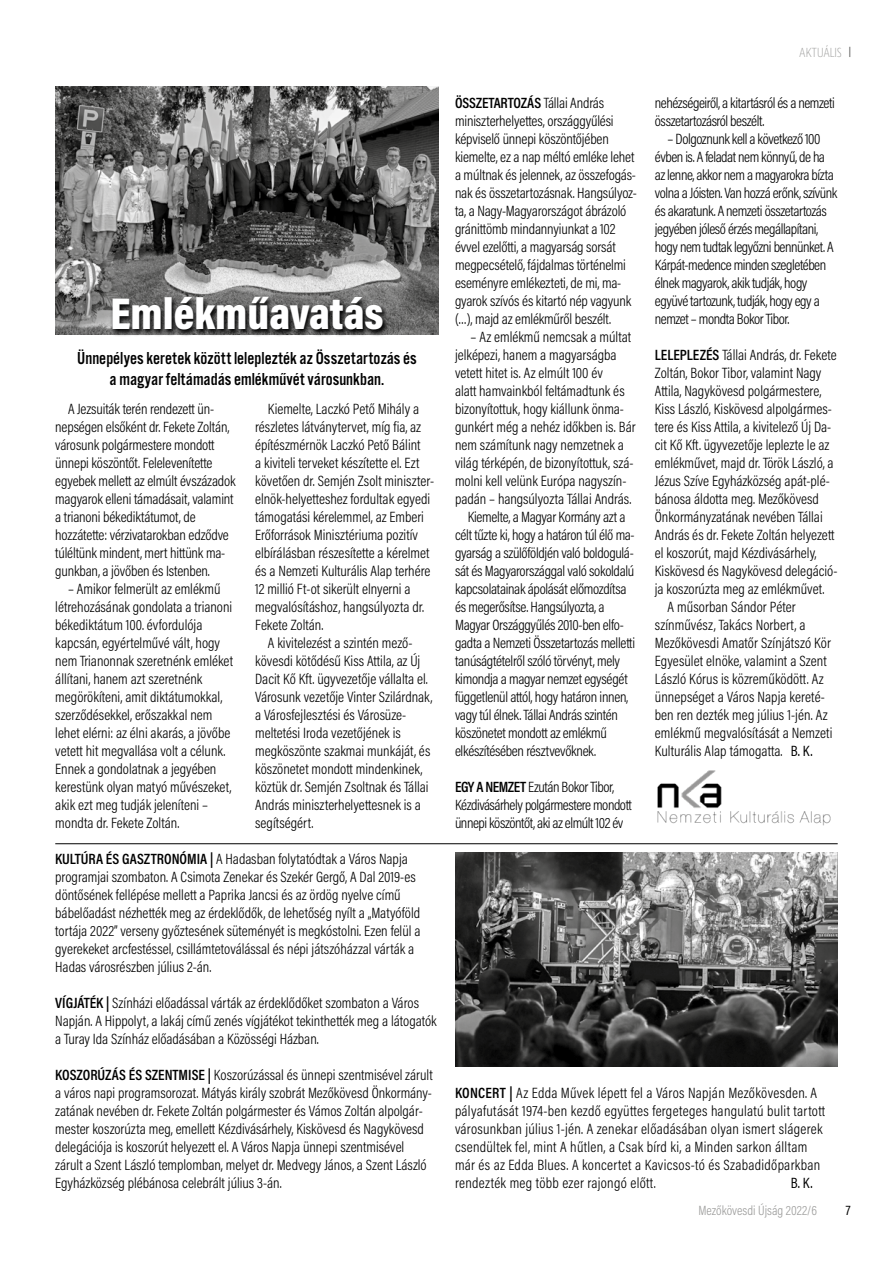
<style>
.page{position:relative;width:893px;height:1263px;background:#fff}
.page>*{position:absolute;margin:0;border:0;box-sizing:border-box;transform-origin:0 0}
.t1{font:900 45px "Acumin Pro Cond";color:#fff}
.t2{font:18px/21.6px "Alternate Got No 3 D";color:#000;text-align:center}
.t3{font:300 15px/18px "Acumin Pro Cond";color:#000}
.t4{font:300 15px/18px "Acumin Pro Cond";letter-spacing:-.03em;color:#000}
.t5{font:300 15px "Acumin Pro Cond";letter-spacing:-.02em;color:#000}
.t6{font:300 15px/18px "Acumin Pro Cond";letter-spacing:.02em;color:#000}
.t7{font:15px "Acumin Pro Cond";color:#000}
.t8{font:300 13.5px "Acumin Pro Cond";color:#9d9d9c}
.t9{font:200 13.5px "Ingra Cd";letter-spacing:-.03em;color:#9d9d9c}
.t10{font:13.5px "Acumin Pro Cond";color:#000}
.s1{font-weight:600}
</style>
<div class="page">
<img style="left:56px;top:86px;width:382px;height:249px">
<svg style="left:110px;top:296px;width:279px;height:40px;background:#424241"></svg>
<img style="left:657px;top:770px;width:174px;height:56px">
<hr style="left:55px;top:843px;width:783px;height:1px;background:#000">
<img style="left:455px;top:853px;width:383px;height:214px">
<h1 class="t1" style="left:110px;top:284px;width:275px">Emlékműavatás</h1>
<p class="t2" style="left:77px;top:347px;width:341px">Ünnepélyes keretek között leleplezték az Összetartozás és a magyar feltámadás emlékművét városunkban.</p>
<p class="t3" style="left:55px;top:400px;width:182px;text-indent:13px">A Jezsuiták terén rendezett ün&shy;nepségen elsőként dr. Fekete Zoltán, városunk polgármestere mondott ünnepi köszöntőt. Felelevenítette egyebek mellett az elmúlt évszázadok magyarok elleni támadásait, valamint a trianoni békediktátumot, de hozzátette: vérzivatarokban edződve túléltünk mindent, mert hittünk ma&shy;gunkban, a jövőben és Istenben.</p>
<p class="t3" style="left:55px;top:580px;width:179px;text-indent:13px">– Amikor felmerült az emlékmű létrehozásának gondolata a trianoni békediktátum 100. évfordulója kapcsán, egyértelművé vált, hogy nem Trianonnak szeretnénk emléket állítani, hanem azt szeretnénk megörökíteni, amit diktátumokkal, szerződésekkel, erőszakkal nem lehet elérni: az élni akarás, a jövőbe vetett hit megvallása volt a célunk.<br>Ennek a gondolatnak a jegyében kerestünk olyan matyó művészeket, akik ezt meg tudják jeleníteni – mondta dr. Fekete Zoltán.</p>
<p class="t3" style="left:255px;top:400px;width:181px;text-indent:13px">Kiemelte, Laczkó Pető Mihály a részletes látványtervet, míg fia, az építészmérnök Laczkó Pető Bálint<br>a kiviteli terveket készítette el. Ezt követően dr. Semjén Zsolt miniszter&shy;elnök-helyetteshez fordultak egyedi támogatási kérelemmel, az Emberi Erőforrások Minisztériuma pozitív elbírálásban részesítette a kérelmet és a Nemzeti Kulturális Alap terhére 12 millió Ft-ot sikerült elnyerni a megvalósításhoz, hangsúlyozta dr.<br>Fekete Zoltán.</p>
<p class="t3" style="left:255px;top:634px;width:179px;text-indent:13px">A kivitelezést a szintén mező&shy;kövesdi kötődésű Kiss Attila, az Új Dacit Kő Kft. ügyvezetője vállalta el.<br>Városunk vezetője Vinter Szilárdnak, a Városfejlesztési és Városüze&shy;meltetési Iroda vezetőjének is megköszönte szakmai munkáját, és köszönetet mondott mindenkinek, köztük dr. Semjén Zsoltnak és Tállai András miniszterhelyettesnek is a segítségért.</p>
<p class="t3" style="left:55px;top:850px;width:367px"><span class="s1">KULTÚRA ÉS GASZTRONÓMIA |</span> A Hadasban folytatódtak a Város Napja programjai szombaton. A Csimota Zenekar és Szekér Gergő, A Dal 2019-es döntősének fellépése mellett a Paprika Jancsi és az ördög nyelve című bábelőadást nézhették meg az érdeklődők, de lehetőség nyílt a „Matyóföld tortája 2022” verseny győztesének süteményét is megkóstolni. Ezen felül a gyerekeket arcfestéssel, csillámtetoválással és népi játszóházzal várták a Hadas városrészben július 2-án.</p>
<p class="t3" style="left:55px;top:994px;width:383px"><span class="s1">VÍGJÁTÉK |</span> Színházi előadással várták az érdeklődőket szombaton a Város<br>Napján. A Hippolyt, a lakáj című zenés vígjátékot tekinthették meg a látogatók a Turay Ida Színház előadásában a Közösségi Házban.</p>
<p class="t3" style="left:55px;top:1066px;width:379px"><span class="s1">KOSZORÚZÁS ÉS SZENTMISE |</span> Koszorúzással és ünnepi szentmisével zárult a város napi programsorozat. Mátyás király szobrát Mezőkövesd Önkormány&shy;zatának nevében dr. Fekete Zoltán polgármester és Vámos Zoltán alpolgár&shy;mester koszorúzta meg, emellett Kézdivásárhely, Kiskövesd és Nagykövesd delegációja is koszorút helyezett el. A Város Napja ünnepi szentmisével zárult a Szent László templomban, melyet dr. Medvegy János, a Szent László Egyházközség plébánosa celebrált július 3-án.</p>
<p class="t3" style="left:455px;top:94px;width:183px"><span class="s1">ÖSSZETARTOZÁS</span> Tállai András miniszterhelyettes, országgyűlési képviselő ünnepi köszöntőjében kiemelte, ez a nap méltó emléke lehet a múltnak és jelennek, az összefogás&shy;nak és összetartozásnak. Hangsúlyoz&shy;ta, a Nagy-Magyarországot ábrázoló gránittömb mindannyiunkat a 102 évvel ezelőtti, a magyarság sorsát megpecsételő, fájdalmas történelmi eseményre emlékezteti, de mi, ma&shy;gyarok szívós és kitartó nép vagyunk (…), majd az emlékműről beszélt.</p>
<p class="t3" style="left:471px;top:328px;width:162px">– Az emlékmű nemcsak a múltat</p>
<p class="t3" style="left:455px;top:346px;width:163px">jelképezi, hanem a magyarságba</p>
<p class="t3" style="left:455px;top:364px;width:150px">vetett hitet is. Az elmúlt 100 év</p>
<p class="t3" style="left:455px;top:382px;width:171px">alatt hamvainkból feltámadtunk és</p>
<p class="t3" style="left:455px;top:400px;width:170px">bizonyítottuk, hogy kiállunk önma-</p>
<p class="t3" style="left:455px;top:418px;width:182px">gunkért még a nehéz időkben is. Bár</p>
<p class="t3" style="left:455px;top:436px;width:170px">nem számítunk nagy nemzetnek a</p>
<p class="t3" style="left:455px;top:454px;width:180px">világ térképén, de bizonyítottuk, szá-</p>
<p class="t3" style="left:455px;top:472px;width:173px">molni kell velünk Európa nagyszín-</p>
<p class="t3" style="left:455px;top:490px;width:178px">padán – hangsúlyozta Tállai András.</p>
<p class="t5" style="left:468px;top:507px;width:159px">Kiemelte, a Magyar Kormány azt a</p>
<p class="t5" style="left:455px;top:525px;width:181px">célt tűzte ki, hogy a határon túl élő ma-</p>
<p class="t5" style="left:455px;top:543px;width:180px">gyarság a szülőföldjén való boldogulá-</p>
<p class="t5" style="left:455px;top:561px;width:181px">sát és Magyarországgal való sokoldalú</p>
<p class="t5" style="left:455px;top:579px;width:173px">kapcsolatainak ápolását előmozdítsa</p>
<p class="t5" style="left:455px;top:597px;width:151px">és megerősítse. Hangsúlyozta, a</p>
<p class="t5" style="left:455px;top:615px;width:170px">Magyar Országgyűlés 2010-ben elfo-</p>
<p class="t5" style="left:455px;top:633px;width:182px">gadta a Nemzeti Összetartozás melletti</p>
<p class="t5" style="left:455px;top:651px;width:167px">tanúságtételről szóló törvényt, mely</p>
<p class="t5" style="left:455px;top:669px;width:174px">kimondja a magyar nemzet egységét</p>
<p class="t5" style="left:455px;top:687px;width:175px">függetlenül attól, hogy határon innen,</p>
<p class="t5" style="left:455px;top:705px;width:164px">vagy túl élnek. Tállai András szintén</p>
<p class="t5" style="left:455px;top:723px;width:153px">köszönetet mondott az emlékmű</p>
<p class="t5" style="left:455px;top:741px;width:143px">elkészítésében résztvevőknek.</p>
<p class="t4" style="left:455px;top:778px;width:178px"><span class="s1">EGY A NEMZET</span> Ezután Bokor Tibor,<br>Kézdivásárhely polgármestere mondott ünnepi köszöntőt, aki az elmúlt 102 év</p>
<p class="t9" style="left:799px;top:44px;width:44px">AKTUÁLIS</p>
<p class="t4" style="left:655px;top:94px;width:181px">nehézségeiről, a kitartásról és a nemzeti összetartozásról beszélt.</p>
<p class="t4" style="left:655px;top:130px;width:184px;text-indent:13px">– Dolgoznunk kell a következő 100 évben is. A feladat nem könnyű, de ha az lenne, akkor nem a magyarokra bízta volna a Jóisten. Van hozzá erőnk, szívünk és akaratunk. A nemzeti összetartozás jegyében jóleső érzés megállapítani, hogy nem tudtak legyőzni bennünket. A Kárpát-medence minden szegletében élnek magyarok, akik tudják, hogy együvé tartozunk, tudják, hogy egy a nemzet – mondta Bokor Tibor.</p>
<p class="t3" style="left:655px;top:346px;width:183px"><span class="s1">LELEPLEZÉS</span> Tállai András, dr. Fekete</p>
<p class="t3" style="left:655px;top:364px;width:168px">Zoltán, Bokor Tibor, valamint Nagy</p>
<p class="t3" style="left:655px;top:382px;width:168px">Attila, Nagykövesd polgármestere,</p>
<p class="t3" style="left:655px;top:400px;width:179px">Kiss László, Kiskövesd alpolgármes-</p>
<p class="t3" style="left:655px;top:418px;width:178px">tere és Kiss Attila, a kivitelező Új Da-</p>
<p class="t3" style="left:655px;top:436px;width:176px">cit Kő Kft. ügyvezetője leplezte le az</p>
<p class="t3" style="left:655px;top:454px;width:180px">emlékművet, majd dr. Török László, a</p>
<p class="t3" style="left:655px;top:472px;width:176px">Jézus Szíve Egyházközség apát-plé-</p>
<p class="t3" style="left:655px;top:490px;width:166px">bánosa áldotta meg. Mezőkövesd</p>
<p class="t3" style="left:655px;top:508px;width:169px">Önkormányzatának nevében Tállai</p>
<p class="t3" style="left:655px;top:526px;width:181px">András és dr. Fekete Zoltán helyezett</p>
<p class="t3" style="left:655px;top:544px;width:163px">el koszorút, majd Kézdivásárhely,</p>
<p class="t3" style="left:655px;top:562px;width:184px">Kiskövesd és Nagykövesd delegáció-</p>
<p class="t3" style="left:655px;top:580px;width:171px">ja koszorúzta meg az emlékművet.</p>
<p class="t3" style="left:668px;top:598px;width:130px">A műsorban Sándor Péter</p>
<p class="t3" style="left:655px;top:616px;width:152px">színművész, Takács Norbert, a</p>
<p class="t3" style="left:655px;top:634px;width:178px">Mezőkövesdi Amatőr Színjátszó Kör</p>
<p class="t3" style="left:655px;top:652px;width:173px">Egyesület elnöke, valamint a Szent</p>
<p class="t3" style="left:655px;top:670px;width:170px">László Kórus is közreműködött. Az</p>
<p class="t3" style="left:655px;top:688px;width:172px">ünnepséget a Város Napja kereté-</p>
<p class="t3" style="left:655px;top:706px;width:174px">ben ren dezték meg július 1-jén. Az</p>
<p class="t3" style="left:655px;top:724px;width:179px">emlékmű megvalósítását a Nemzeti</p>
<p class="t3" style="left:655px;top:742px;width:129px">Kulturális Alap támogatta.</p>
<p class="t7" style="left:791px;top:741px;width:23px">B. K.</p>
<p class="t6" style="left:455px;top:1084px;width:372px"><span class="s1">KONCERT |</span> Az Edda Művek lépett fel a Város Napján Mezőkövesden. A pályafutását 1974-ben kezdő együttes fergeteges hangulatú bulit tartott városunkban július 1-jén. A zenekar előadásában olyan ismert slágerek csendültek fel, mint A hűtlen, a Csak bírd ki, a Minden sarkon álltam már és az Edda Blues. A koncertet a Kavicsos-tó és Szabadidőparkban rendezték meg több ezer rajongó előtt.</p>
<p class="t7" style="left:791px;top:1173px;width:23px">B. K.</p>
<p class="t8" style="left:698px;top:1202px;width:120px">Mezőkövesdi Újság 2022/6</p>
<p class="t10" style="left:846px;top:1202px;width:6px">7</p>
</div>
